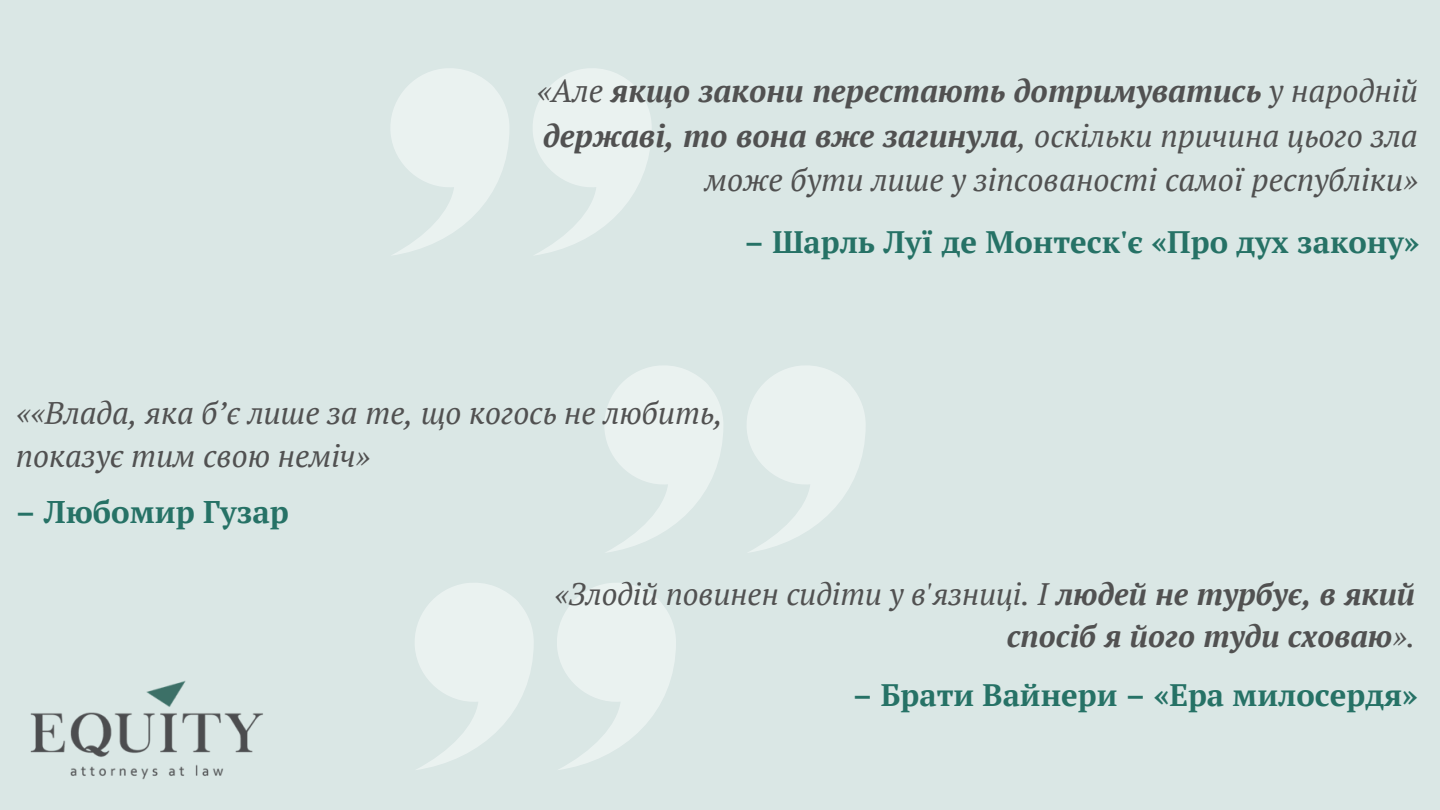
<style>
.page{position:relative;width:1440px;height:810px;background:#dae7e5}
.page>*{position:absolute;margin:0;border:0;box-sizing:border-box;transform-origin:0 0}
.t1{font:italic 31.7px/44.2px "PT Serif";color:#515151;text-align:right}
.t2{font:italic 31.4px/43px "PT Serif";color:#515151}
.t3{font:700 31.3px "PT Serif";color:#267266}
.t4{font:italic 700 31px/42.8px "PT Serif";color:#515151;text-align:right}
.t5{font:700 31px "PT Serif";color:#267266}
.s1{font-weight:700}
.s2{font-weight:400}
</style>
<div class="page">
<svg style="left:391px;top:68px;width:118px;height:187px"></svg>
<svg style="left:533px;top:68px;width:119px;height:187px"></svg>
<svg style="left:604px;top:366px;width:119px;height:186px"></svg>
<svg style="left:747px;top:366px;width:119px;height:187px"></svg>
<svg style="left:415px;top:583px;width:119px;height:187px"></svg>
<svg style="left:557px;top:583px;width:119px;height:187px"></svg>
<img style="left:30px;top:680px;width:233px;height:100px">
<p class="t1" style="left:537px;top:68px;width:883px">«Але <span class="s1">якщо закони перестають дотримуватись</span> у народній <span class="s1">державі, то вона вже загинула</span>, оскільки причина цього зла може бути лише у зіпсованості самої республіки»</p>
<p class="t5" style="left:745px;top:221px;width:676px">– Шарль Луї де Монтеск'є «Про дух закону»</p>
<h1 class="t2" style="left:16px;top:390px;width:709px">««Влада, яка б’є лише за те, що когось не любить, показує тим свою неміч»</h1>
<p class="t3" style="left:16px;top:490px;width:274px">– Любомир Гузар</p>
<p class="t4" style="left:554px;top:572px;width:862px"><span class="s2">«Злодій повинен сидіти у в'язниці. І</span> людей не турбує, в який спосіб я його туди сховаю<span class="s2">».</span></p>
<h1 class="t5" style="left:853px;top:674px;width:566px">– Брати Вайнери – «Ера милосердя»</h1>
</div>
